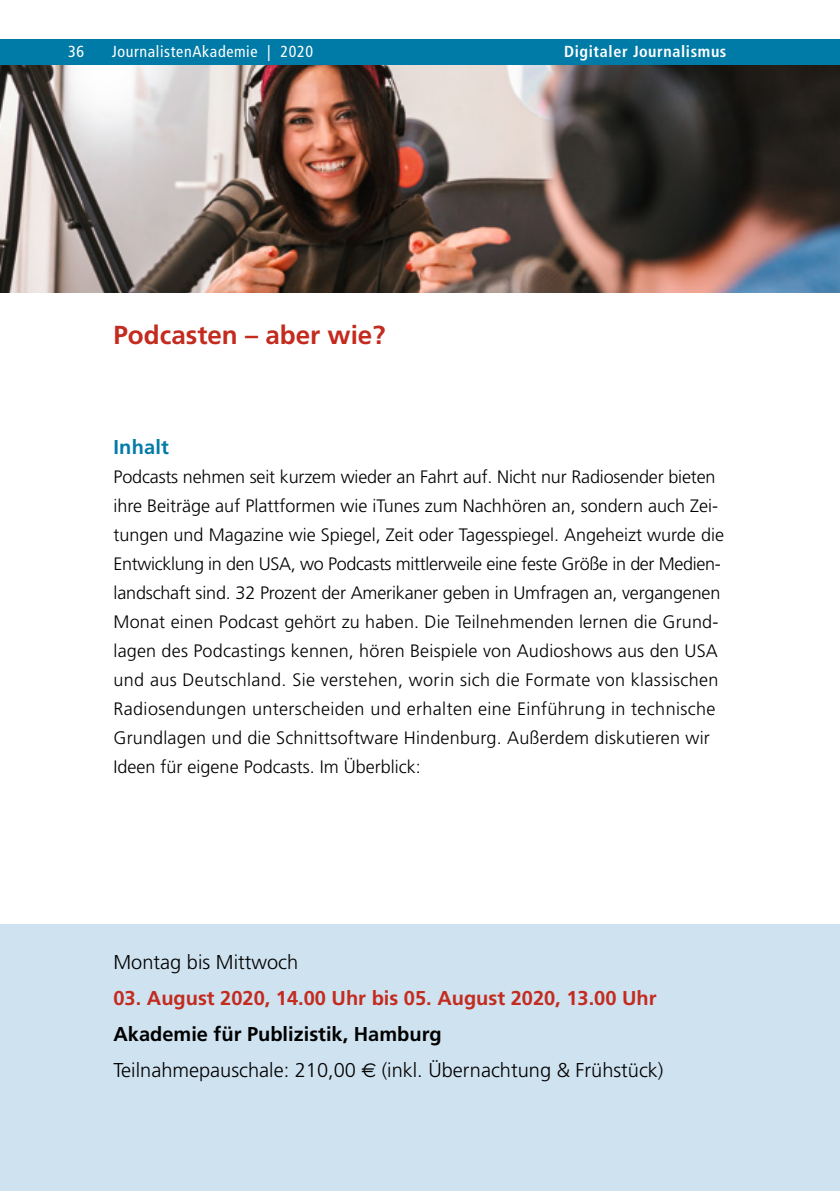
<style>
.page{position:relative;width:840px;height:1191px;background:#fff}
.page>*{position:absolute;margin:0;border:0;box-sizing:border-box;transform-origin:0 0}
.t1{font:700 26px "Frutiger";color:#c32b1f}
.t2{font:300 20px/36px "Frutiger";color:#000}
.t3{font:700 20px "Frutiger";color:#c32b1f}
.t4{font:700 20px "Frutiger";letter-spacing:.01em;color:#007aa6}
.t5{font:300 18px/29px "Frutiger";color:#000}
.t6{font:condensed 16px "Frutiger";letter-spacing:.04em;color:#fff}
.t7{font:700 condensed 16px "Frutiger";letter-spacing:.04em;color:#fff}
.s1{font-weight:700}
.s2{font-family:"Euro Sans";font-weight:400}
</style>
<div class="page">
<div style="left:0;top:924px;width:839px;height:267px;background:#cfe2f0"></div>
<img style="left:0;top:65px;width:839px;height:228px">
<div style="left:0;top:40px;width:839px;height:25px;background:#007aa6"></div>
<p class="t6" style="left:68px;top:42px;width:17px">36</p>
<p class="t6" style="left:112px;top:42px;width:203px">JournalistenAkademie | 2020</p>
<p class="t7" style="left:563px;top:42px;width:164px">Digitaler Journalismus</p>
<h1 class="t1" style="left:113px;top:320px;width:273px">Podcasten – aber wie?</h1>
<p class="t4" style="left:113px;top:436px;width:57px">Inhalt</p>
<p class="t5" style="left:113px;top:462px;width:611px">Podcasts nehmen seit kurzem wieder an Fahrt auf. Nicht nur Radiosender bieten ihre Beiträge auf Plattformen wie iTunes zum Nachhören an, sondern auch Zei&shy;tungen und Magazine wie Spiegel, Zeit oder Tagesspiegel. Angeheizt wurde die Entwicklung in den USA, wo Podcasts mittlerweile eine feste Größe in der Medien&shy;landschaft sind. 32 Prozent der Amerikaner geben in Umfragen an, vergangenen Monat einen Podcast gehört zu haben. Die Teilnehmenden lernen die Grund&shy;lagen des Podcastings kennen, hören Beispiele von Audioshows aus den USA und aus Deutschland. Sie verstehen, worin sich die Formate von klassischen Radiosendungen unterscheiden und erhalten eine Einführung in technische Grundlagen und die Schnittsoftware Hindenburg. Außerdem diskutieren wir Ideen für eigene Podcasts. Im Überblick:</p>
<p class="t2" style="left:113px;top:944px;width:186px">Montag bis Mittwoch</p>
<p class="t3" style="left:113px;top:986px;width:544px">03. August 2020, 14.00 Uhr bis 05. August 2020, 13.00 Uhr</p>
<p class="t2" style="left:113px;top:1016px;width:551px"><span class="s1">Akademie für Publizistik, Hamburg<br></span>Teilnahmepauschale: 210,00 <span class="s2">E</span> (inkl. Übernachtung &amp; Frühstück)</p>
</div>
